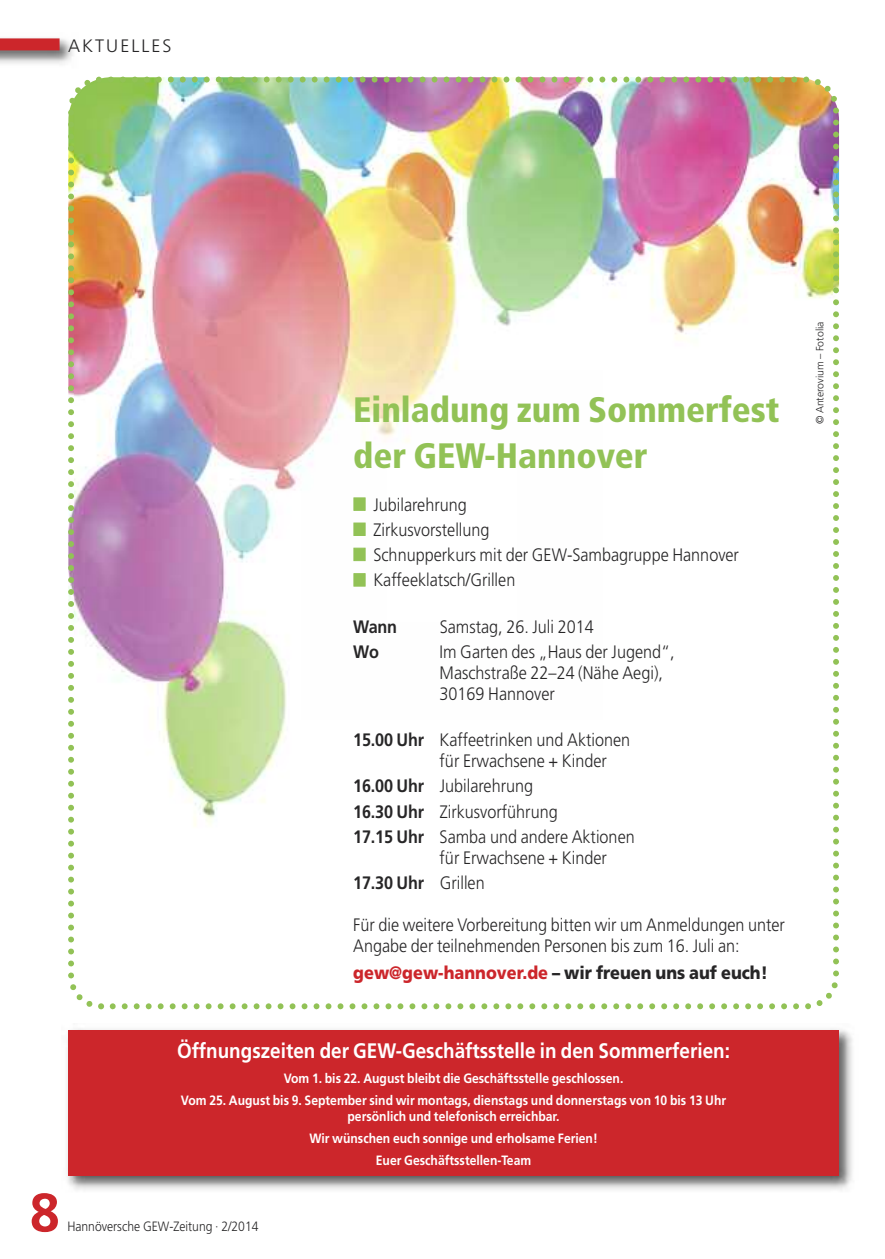
<style>
.page{position:relative;width:885px;height:1259px;background:#fff}
.page>*{position:absolute;margin:0;border:0;box-sizing:border-box;transform-origin:0 0}
.t1{font:700 54px "Frutiger";color:#cc262b}
.t2{font:900 condensed 35.25px/45.9px "Frutiger";color:#92c256}
.t3{font:700 21px "Frutiger";color:#fff;scale:.9 1}
.t4{font:300 18px/21px "Frutiger";color:#272627;scale:.9 1}
.t5{font:900 18px "Frutiger";color:#272627;scale:.9 1}
.t6{font:300 18px "Frutiger";letter-spacing:.115em;color:#272627}
.t7{font:700 18px "Frutiger";letter-spacing:-.02em;color:#272627;scale:.9 1}
.t8{font:700 13.5px/22px "Frutiger";color:#fff;text-align:center;scale:.9 1}
.t9{font:300 13.5px "Frutiger";color:#272627;scale:.9 1}
.t10{font:300 10.5px "Frutiger";color:#272627}
.s1{color:#92c256}
.s2{font-weight:700}
.s3{color:#cc262b}
</style>
<div class="page">
<img style="left:0;top:39px;width:73px;height:25px">
<div style="left:0;top:38px;width:60px;height:12px;background:#cc262b"></div>
<img style="left:67px;top:1029px;width:785px;height:161px">
<div style="left:68px;top:1030px;width:770px;height:146px;background:#cc262b"></div>
<img style="left:68px;top:76px;width:772px;height:934px">
<svg style="left:98px;top:1003px;width:6px;height:6px"></svg>
<p class="t6" style="left:68px;top:38px;width:105px">AKTUELLES</p>
<h2 class="t2" style="left:353px;top:390px;width:428px">Einladung zum Sommerfest der GEW-Hannover</h2>
<p class="t4" style="left:353px;top:495px;width:127px"><span class="s1">■</span> Jubilarehrung</p>
<p class="t4" style="left:353px;top:520px;width:153px"><span class="s1">■</span> Zirkusvorstellung</p>
<p class="t4" style="left:353px;top:546px;width:430px"><span class="s1">■</span> Schnupperkurs mit der GEW-Sambagruppe Hannover</p>
<p class="t4" style="left:353px;top:571px;width:181px"><span class="s1">■</span> Kaffeeklatsch/Grillen</p>
<p class="t7" style="left:353px;top:619px;width:50px">Wann</p>
<p class="t4" style="left:439px;top:617px;width:173px">Samstag, 26. Juli 2014</p>
<p class="t7" style="left:353px;top:644px;width:30px">Wo</p>
<p class="t4" style="left:439px;top:642px;width:263px">Im Garten des „Haus der Jugend“,<br>Maschstraße 22–24 (Nähe Aegi),<br>30169 Hannover</p>
<p class="t4" style="left:439px;top:731px;width:213px;text-indent:-86px"><span class="s2">15.00 Uhr</span> Kaffeetrinken und Aktionen für Erwachsene + Kinder</p>
<p class="t4" style="left:353px;top:775px;width:314px;line-height:25.2px"><span class="s2">16.00 Uhr</span> Jubilarehrung<br><span class="s2">16.30 Uhr</span> Zirkusvorführung<br><span class="s2">17.15 Uhr</span> Samba und andere Aktionen</p>
<p class="t4" style="left:353px;top:846px;width:283px;line-height:25.2px;text-indent:86px">für Erwachsene + Kinder<br><span class="s2">17.30 Uhr</span> Grillen</p>
<p class="t4" style="left:353px;top:916px;width:481px">Für die weitere Vorbereitung bitten wir um Anmeldungen unter<br>Angabe der teilnehmenden Personen bis zum 16. Juli an:</p>
<p class="t5" style="left:353px;top:965px;width:462px"><span class="s3">gew@gew-hannover.de</span> – wir freuen uns auf euch!</p>
<p class="t3" style="left:177px;top:1042px;width:615px">Öffnungszeiten der GEW-Geschäftsstelle in den Sommerferien:</p>
<p class="t8" style="left:181px;top:1068px;width:607px">Vom 1. bis 22. August bleibt die Geschäftsstelle geschlossen.<br>Vom 25. August bis 9. September sind wir montags, dienstags und donnerstags von 10 bis 13 Uhr</p>
<p class="t8" style="left:309px;top:1106px;width:322px">persönlich und telefonisch erreichbar.<br>Wir wünschen euch sonnige und erholsame Ferien!<br>Euer Geschäftsstellen-Team</p>
<h1 class="t1" style="left:30px;top:1191px;width:32px">8</h1>
<p class="t9" style="left:67px;top:1221px;width:214px">Hannöversche GEW-Zeitung · 2/2014</p>
<p class="t10" style="left:815px;top:424px;width:104px;rotate:-90deg">© Anterovium – Fotolia</p>
</div>
